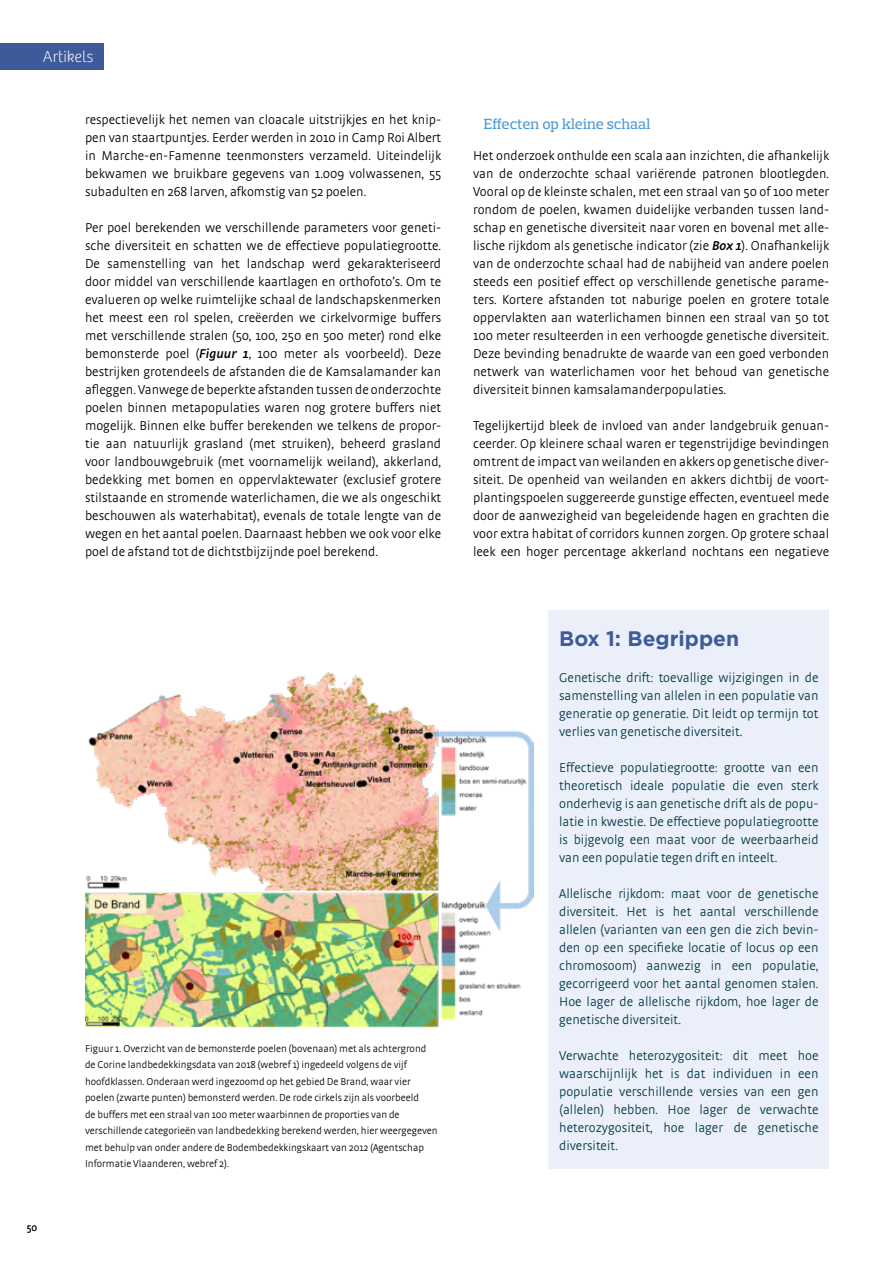
<style>
.page{position:relative;width:893px;height:1263px;background:#fff}
.page>*{position:absolute;margin:0;border:0;box-sizing:border-box;transform-origin:0 0}
.t1{font:700 21px "Gotham";color:#3e5a9a}
.t2{font:100 16.5px "Bree";color:#fff}
.t3{font:500 15px "Prelo Slab";letter-spacing:.01em;color:#4d9ad4}
.t4{font:300 13.5px/18px "Strada OT";color:#000;text-align:justify}
.t5{font:300 13.5px/18px "Strada OT";color:#003846;text-align:justify}
.t6{font:300 10.5px/16.5px "Strada OT";color:#000}
.s1{font-weight:600;font-style:italic}
</style>
<div class="page">
<div style="left:0;top:43px;width:104px;height:26px;background:#3e5a9a"></div>
<div style="left:549px;top:610px;width:280px;height:558px;background:#eaeff9"></div>
<img style="left:85px;top:672px;width:448px;height:355px">
<p class="t2" style="left:43px;top:47px;width:52px">Artikels</p>
<p class="t4" style="left:85px;top:111px;width:358px">respectievelijk het nemen van cloacale uitstrijkjes en het knip&shy;pen van staartpuntjes. Eerder werden in 2010 in Camp Roi Albert in Marche-en-Famenne teenmonsters verzameld. Uiteindelijk bekwamen we bruikbare gegevens van 1.009 volwassenen, 55 subadulten en 268 larven, afkomstig van 52 poelen.</p>
<p class="t4" style="left:85px;top:219px;width:358px">Per poel berekenden we verschillende parameters voor geneti&shy;sche diversiteit en schatten we de effectieve populatiegrootte.<br>De samenstelling van het landschap werd gekarakteriseerd door middel van verschillende kaartlagen en orthofoto’s. Om te evalueren op welke ruimtelijke schaal de landschapskenmerken het meest een rol spelen, creëerden we cirkelvormige buffers met verschillende stralen (50, 100, 250 en 500 meter) rond elke bemonsterde poel (<span class="s1">Figuur 1</span>, 100 meter als voorbeeld). Deze bestrijken grotendeels de afstanden die de Kamsalamander kan afleggen. Vanwege de beperkte afstanden tussen de onderzochte poelen binnen metapopulaties waren nog grotere buffers niet mogelijk. Binnen elke buffer berekenden we telkens de propor&shy;tie aan natuurlijk grasland (met struiken), beheerd grasland voor landbouwgebruik (met voornamelijk weiland), akkerland, bedekking met bomen en oppervlaktewater (exclusief grotere stilstaande en stromende waterlichamen, die we als ongeschikt beschouwen als waterhabitat), evenals de totale lengte van de wegen en het aantal poelen. Daarnaast hebben we ook voor elke poel de afstand tot de dichtstbijzijnde poel berekend.</p>
<p class="t6" style="left:27px;top:1219px;width:12px">50</p>
<p class="t6" style="left:85px;top:1040px;width:354px">Figuur 1. Overzicht van de bemonsterde poelen (bovenaan) met als achtergrond de Corine landbedekkingsdata van 2018 (webref 1) ingedeeld volgens de vijf hoofdklassen. Onderaan werd ingezoomd op het gebied De Brand, waar vier poelen (zwarte punten) bemonsterd werden. De rode cirkels zijn als voorbeeld<br>de buffers met een straal van 100 meter waarbinnen de proporties van de verschillende categorieën van landbedekking berekend werden, hier weergegeven met behulp van onder andere de Bodembedekkingskaart van 2012 (Agentschap Informatie Vlaanderen, webref 2).</p>
<p class="t3" style="left:484px;top:115px;width:168px">Effecten op kleine schaal</p>
<p class="t4" style="left:473px;top:147px;width:358px">Het onderzoek onthulde een scala aan inzichten, die afhankelijk van de onderzochte schaal variërende patronen blootlegden.<br>Vooral op de kleinste schalen, met een straal van 50 of 100 meter rondom de poelen, kwamen duidelijke verbanden tussen land&shy;schap en genetische diversiteit naar voren en bovenal met alle&shy;lische rijkdom als genetische indicator (zie <span class="s1">Box 1</span>). Onafhankelijk van de onderzochte schaal had de nabijheid van andere poelen steeds een positief effect op verschillende genetische parame&shy;ters. Kortere afstanden tot naburige poelen en grotere totale oppervlakten aan waterlichamen binnen een straal van 50 tot 100 meter resulteerden in een verhoogde genetische diversiteit.<br>Deze bevinding benadrukte de waarde van een goed verbonden netwerk van waterlichamen voor het behoud van genetische diversiteit binnen kamsalamanderpopulaties.</p>
<p class="t4" style="left:473px;top:417px;width:358px">Tegelijkertijd bleek de invloed van ander landgebruik genuan&shy;ceerder. Op kleinere schaal waren er tegenstrijdige bevindingen omtrent de impact van weilanden en akkers op genetische diver&shy;siteit. De openheid van weilanden en akkers dichtbij de voort&shy;plantingspoelen suggereerde gunstige effecten, eventueel mede door de aanwezigheid van begeleidende hagen en grachten die voor extra habitat of corridors kunnen zorgen. Op grotere schaal leek een hoger percentage akkerland nochtans een negatieve</p>
<h1 class="t1" style="left:559px;top:625px;width:181px">Box 1: Begrippen</h1>
<p class="t5" style="left:559px;top:669px;width:261px">Genetische drift: toevallige wijzigingen in de samenstelling van allelen in een populatie van generatie op generatie. Dit leidt op termijn tot verlies van genetische diversiteit.</p>
<p class="t5" style="left:559px;top:759px;width:261px">Effectieve populatiegrootte: grootte van een theoretisch ideale populatie die even sterk onderhevig is aan genetische drift als de popu&shy;latie in kwestie. De effectieve populatiegrootte is bijgevolg een maat voor de weerbaarheid van een populatie tegen drift en inteelt.</p>
<p class="t5" style="left:559px;top:885px;width:261px">Allelische rijkdom: maat voor de genetische diversiteit. Het is het aantal verschillende allelen (varianten van een gen die zich bevin&shy;den op een specifieke locatie of locus op een chromosoom) aanwezig in een populatie, gecorrigeerd voor het aantal genomen stalen.<br>Hoe lager de allelische rijkdom, hoe lager de genetische diversiteit.</p>
<p class="t5" style="left:559px;top:1047px;width:261px">Verwachte heterozygositeit: dit meet hoe waarschijnlijk het is dat individuen in een populatie verschillende versies van een gen (allelen) hebben. Hoe lager de verwachte heterozygositeit, hoe lager de genetische diversiteit.</p>
</div>
